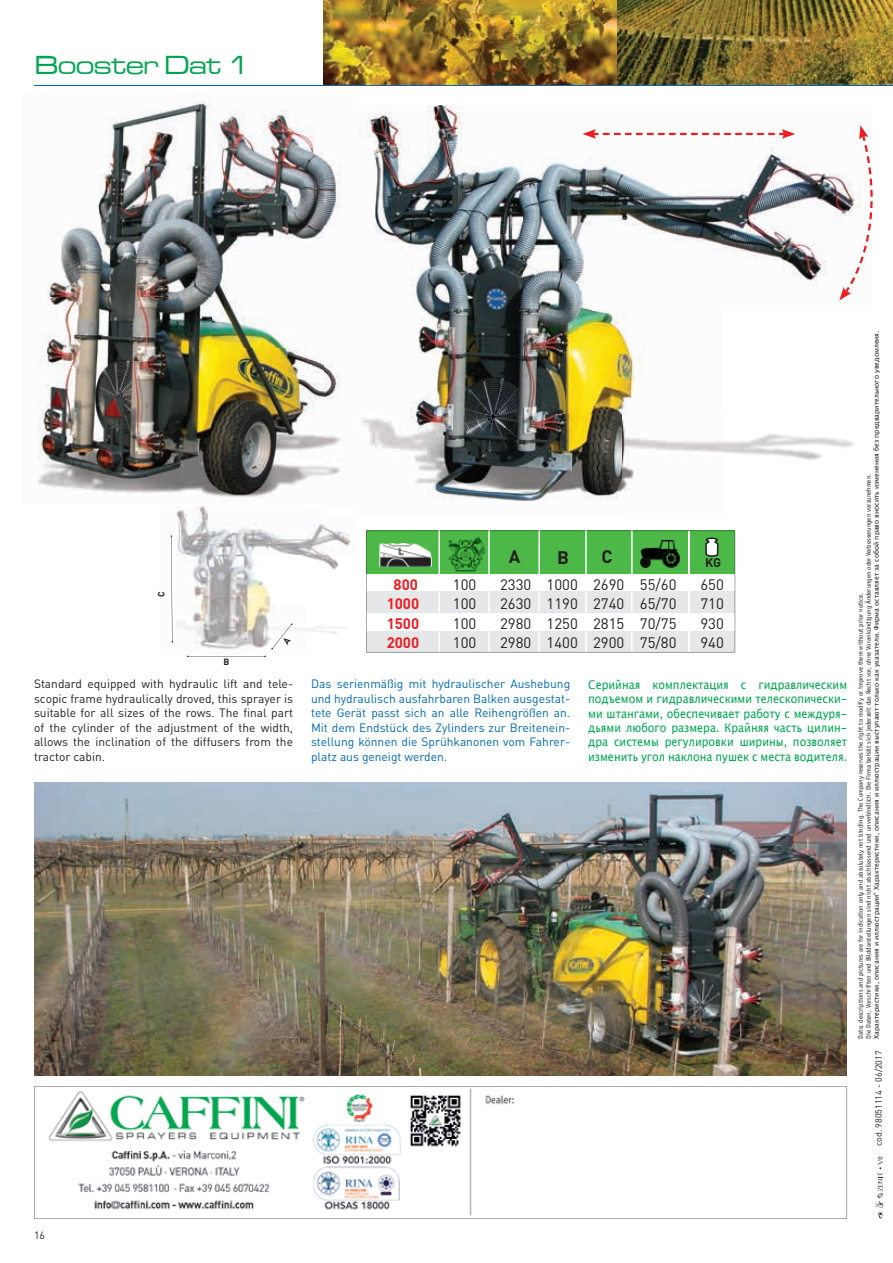
<style>
.page{position:relative;width:893px;height:1263px;background:#fff}
.page>*{position:absolute;margin:0;border:0;box-sizing:border-box;transform-origin:0 0}
.t1{font:500 expanded 27px "Microgramma Com";color:#00a54f}
.t2{font:700 18px "DIN";color:#231f20}
.t3{font:15px "DIN";color:#231f20}
.t4{font:700 15px "DIN";color:#ee1d23}
.t5{font:700 12.45px "DIN";color:#231f20}
.t6{font:12px/14.4px "Lucida Grande";color:#00a54f;text-align:justify;scale:.9 1}
.t7{font:12px/14.4px "DIN";color:#0166b3;text-align:justify}
.t8{font:12px/14.4px "DIN";color:#231f20;text-align:justify}
.t9{font:10.5px "DIN";color:#231f20}
.t10{font:9px "DIN";color:#231f20}
.t11{font:700 9px "DIN";color:#231f20}
.t12{font:6.75px/8.1px "Officina Sans";color:#231f20}
.t13{font:6.75px "Lucida Grande";color:#231f20}
</style>
<div class="page">
<svg style="left:875px;top:1156px;width:8px;height:63px"></svg>
<img style="left:324px;top:0;width:569px;height:85px">
<img style="left:34px;top:782px;width:812px;height:294px">
<img style="left:38px;top:92px;width:173px;height:403px">
<img style="left:211px;top:109px;width:113px;height:240px">
<img style="left:211px;top:349px;width:113px;height:149px">
<img style="left:358px;top:105px;width:364px;height:309px">
<img style="left:722px;top:147px;width:132px;height:313px">
<img style="left:361px;top:414px;width:362px;height:87px">
<img style="left:324px;top:157px;width:17px;height:320px">
<img style="left:170px;top:506px;width:181px;height:144px">
<img style="left:324px;top:506px;width:27px;height:11px">
<hr style="left:188px;top:656px;width:77px;height:1px;background:#231f20">
<svg style="left:171px;top:535px;width:2px;height:107px"></svg>
<svg style="left:839px;top:125px;width:34px;height:175px"></svg>
<svg style="left:583px;top:129px;width:212px;height:10px"></svg>
<hr style="left:34px;top:85px;width:859px;height:1px;background:#0166b3">
<svg style="left:34px;top:1086px;width:813px;height:133px"></svg>
<svg style="left:366px;top:531px;width:369px;height:121px"></svg>
<hr style="left:688px;top:531px;width:2px;height:121px;background:#fff">
<svg style="left:271px;top:623px;width:21px;height:26px"></svg>
<h1 class="t1" style="left:35px;top:48px;width:217px">Booster Dat 1</h1>
<h3 class="t11" style="left:155px;top:597px;width:7px;rotate:-90deg">C</h3>
<h3 class="t11" style="left:223px;top:655px;width:7px">B</h3>
<h2 class="t2" style="left:509px;top:545px;width:13px">A</h2>
<h2 class="t2" style="left:557px;top:545px;width:13px">B</h2>
<h2 class="t2" style="left:601px;top:545px;width:13px">C</h2>
<h3 class="t5" style="left:705px;top:554px;width:18px">KG</h3>
<h3 class="t4" style="left:394px;top:574px;width:26px">800</h3>
<h3 class="t3" style="left:453px;top:576px;width:25px">100</h3>
<h3 class="t3" style="left:500px;top:576px;width:178px">2330 1000 2690 55/60</h3>
<h3 class="t3" style="left:700px;top:576px;width:25px">650</h3>
<h3 class="t4" style="left:387px;top:594px;width:34px">1000</h3>
<h3 class="t3" style="left:453px;top:595px;width:25px">100</h3>
<h3 class="t3" style="left:500px;top:595px;width:178px">2630 1190 2740 65/70</h3>
<h3 class="t3" style="left:700px;top:595px;width:25px">710</h3>
<h3 class="t4" style="left:387px;top:613px;width:34px">1500</h3>
<h3 class="t3" style="left:453px;top:615px;width:25px">100</h3>
<h3 class="t3" style="left:500px;top:615px;width:178px">2980 1250 2815 70/75</h3>
<h3 class="t3" style="left:700px;top:615px;width:25px">930</h3>
<h3 class="t4" style="left:387px;top:633px;width:34px">2000</h3>
<h3 class="t3" style="left:453px;top:634px;width:25px">100</h3>
<h3 class="t3" style="left:500px;top:634px;width:178px">2980 1400 2900 75/80</h3>
<h3 class="t3" style="left:700px;top:634px;width:25px">940</h3>
<p class="t8" style="left:34px;top:677px;width:261px">Standard equipped with hydraulic lift and tele&shy;scopic frame hydraulically droved, this sprayer is suitable for all sizes of the rows. The final part of the cylinder of the adjustment of the width, allows the inclination of the diffusers from the tractor cabin.</p>
<p class="t7" style="left:311px;top:677px;width:261px">Das serienmäßig mit hydraulischer Aushebung und hydraulisch ausfahrbaren Balken ausgestat&shy;tete Gerät passt sich an alle Reihengrößen an.<br>Mit dem Endstück des Zylinders zur Breitenein&shy;stellung können die Sprühkanonen vom Fahrer&shy;platz aus geneigt werden.</p>
<p class="t6" style="left:588px;top:677px;width:289px">Серийная комплектация с гидравлическим подъемом и гидравлическими телескопически&shy;ми штангами, обеспечивает работу с междуря&shy;дьями любого размера. Крайняя часть цилин&shy;дра системы регулировки ширины, позволяет изменить угол наклона пушек с места водителя.</p>
<p class="t13" style="left:873px;top:1039px;width:709px;rotate:-90deg">Характеристики, описания и иллюстрации“ Характеристики, описания и иллюстрации выступают только как указатели. Фирма оставляет за собой право вносить изменения без предварительного уведомлеия.</p>
<p class="t12" style="left:856px;top:1039px;width:566px;rotate:-90deg">Date, descriptions and pictures are for indication only and absolutely not binding. The Company reserves the right to modify or improve them without prior notice.<br>Die Daten, Vorschriften und Bilddarstellungen sind nicht abschliessend und unverbindlich. Die Firma behält sich jederzeit das Recht vor, ohne Vorankündigung Änderungen oder Verbesserungen vorzunehmen.</p>
<h3 class="t10" style="left:874px;top:1146px;width:97px;rotate:-90deg">cod. 98051114 - 06/2017</h3>
<h3 class="t9" style="left:34px;top:1229px;width:12px">16</h3>
</div>
